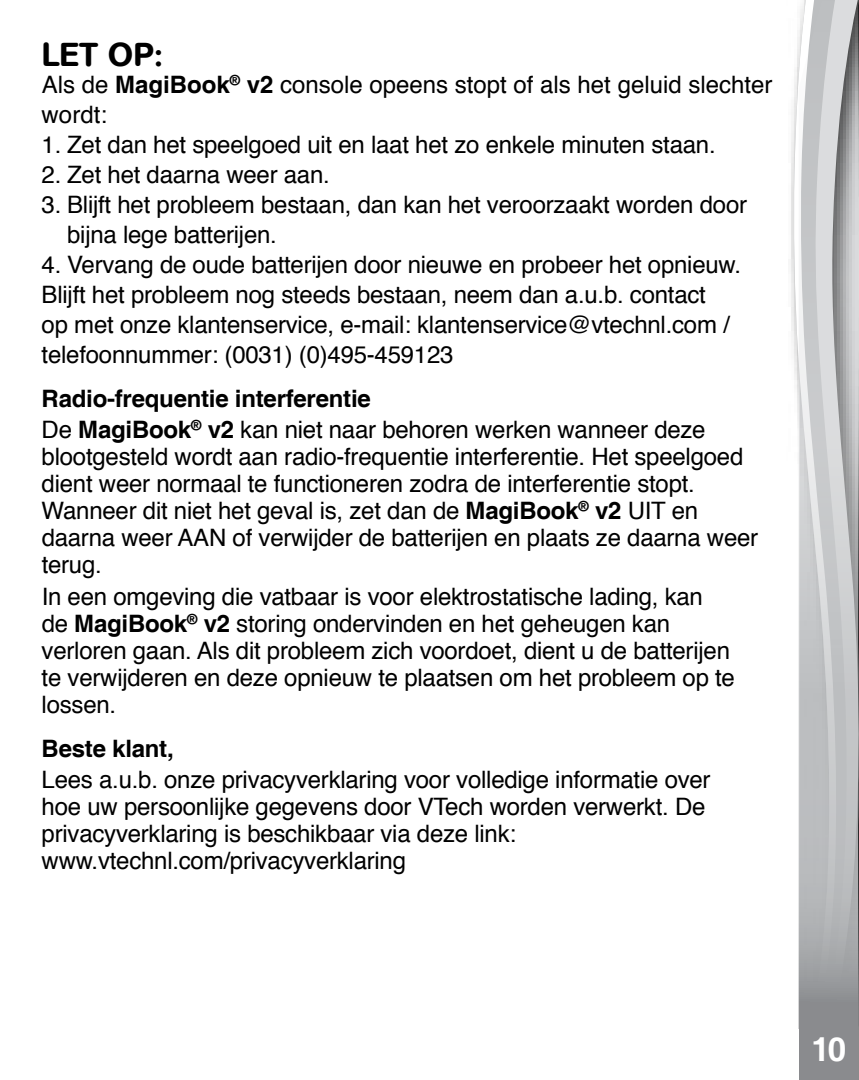
<style>
.page{position:relative;width:859px;height:1080px;background:#fff}
.page>*{position:absolute;margin:0;border:0;box-sizing:border-box;transform-origin:0 0}
.t1{font:500 33px "AG Book Rounded";color:#000}
.t2{font:700 33px "Helvetica";color:#fff}
.t3{font:700 33px "Helvetica";color:#fff}
.t4{font:24px/27px "Helvetica";letter-spacing:-.01em;color:#000}
.t5{font:700 24px/31.2px "Helvetica";letter-spacing:-.01em;color:#000}
.s1{font-weight:700}
.s2{font-weight:400}
</style>
<div class="page">
<div style="left:787px;top:0;width:71px;height:1080px;background:#000;opacity:.75"></div>
<svg style="left:793px;top:0;width:6px;height:1029px"></svg>
<svg style="left:799px;top:0;width:59px;height:1080px"></svg>
<div style="left:741px;top:1029px;width:58px;height:51px;background:#fff"></div>
<h1 class="t1" style="left:42px;top:42px;width:122px">LET OP:</h1>
<p class="t4" style="left:42px;top:72px;width:732px;line-height:30px">Als de <span class="s1">MagiBook</span><sup>®</sup> <span class="s1">v2</span> console opeens stopt of als het geluid slechter wordt:</p>
<p class="t4" style="left:42px;top:133px;width:675px">1. Zet dan het speelgoed uit en laat het zo enkele minuten staan.</p>
<p class="t4" style="left:42px;top:163px;width:290px">2. Zet het daarna weer aan.</p>
<p class="t4" style="left:67px;top:192px;width:681px;line-height:30px;text-indent:-26px">3. Blijft het probleem bestaan, dan kan het veroorzaakt worden door bijna lege batterijen.</p>
<p class="t4" style="left:42px;top:252px;width:701px;line-height:30px">4. Vervang de oude batterijen door nieuwe en probeer het opnieuw.<br>Blijft het probleem nog steeds bestaan, neem dan a.u.b. contact<br>op met onze klantenservice, e-mail: klantenservice@vtechnl.com / telefoonnummer: (0031) (0)495-459123</p>
<p class="t5" style="left:42px;top:385px;width:665px">Radio-frequentie interferentie<br><span class="s2">De</span> MagiBook<sup>®</sup> v2 <span class="s2">kan niet naar behoren werken wanneer deze</span></p>
<p class="t4" style="left:42px;top:446px;width:718px">blootgesteld wordt aan radio-frequentie interferentie. Het speelgoed dient weer normaal te functioneren zodra de interferentie stopt.<br>Wanneer dit niet het geval is, zet dan de <span class="s1">MagiBook</span><sup>®</sup> <span class="s1">v2</span> UIT en daarna weer AAN of verwijder de batterijen en plaats ze daarna weer terug.</p>
<p class="t4" style="left:42px;top:585px;width:695px">In een omgeving die vatbaar is voor elektrostatische lading, kan de <span class="s1">MagiBook</span><sup>®</sup> <span class="s1">v2</span> storing ondervinden en het geheugen kan verloren gaan. Als dit probleem zich voordoet, dient u de batterijen te verwijderen en deze opnieuw te plaatsen om het probleem op te lossen.</p>
<p class="t5" style="left:42px;top:735px;width:134px">Beste klant,</p>
<p class="t4" style="left:42px;top:768px;width:670px">Lees a.u.b. onze privacyverklaring voor volledige informatie over hoe uw persoonlijke gegevens door VTech worden verwerkt. De privacyverklaring is beschikbaar via deze link: www.vtechnl.com/privacyverklaring</p>
<h1 class="t2" style="left:813px;top:1022px;width:40px">10<sup>10</sup></h1>
<h1 class="t3" style="left:811px;top:1036px;width:36px">10</h1>
</div>
